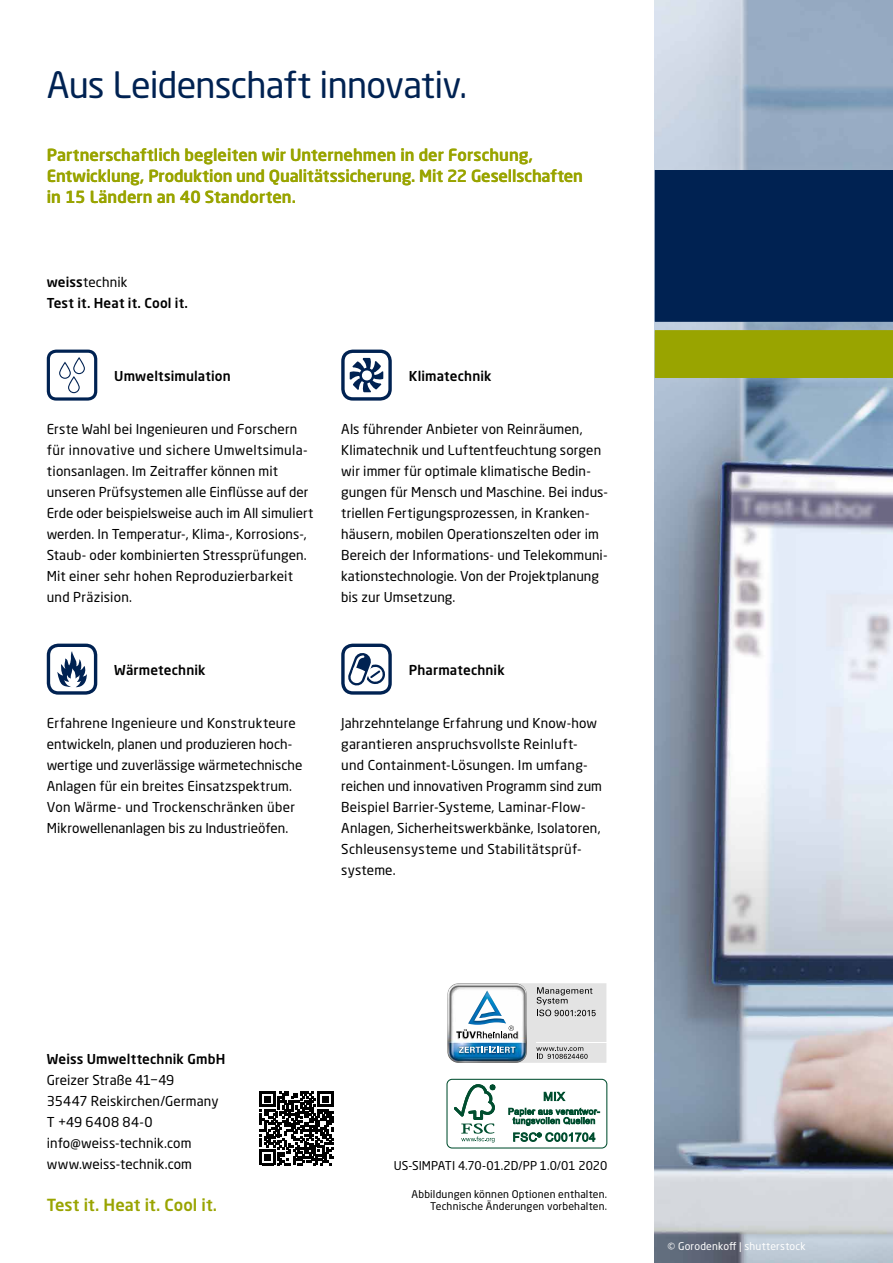
<style>
.page{position:relative;width:893px;height:1263px;background:#fff}
.page>*{position:absolute;margin:0;border:0;box-sizing:border-box;transform-origin:0 0}
.t1{font:36px "Neo Sans W1 G";letter-spacing:-.025em;color:#002252}
.t2{font:500 16.5px/21px "Neo Sans W1 G";color:#99a400}
.t3{font:13.5px/21px "Neo Sans W1 G";letter-spacing:.01em;color:#000}
.t4{font:500 13.5px/21px "Neo Sans W1 G";letter-spacing:.01em;color:#000}
.t5{font:12px "Neo Sans W1 G";color:#000}
.t6{font:10.5px/12.8px "Neo Sans W1 G";letter-spacing:.02em;color:#000;text-align:right}
.t7{font:10.5px "Neo Sans W1 G";letter-spacing:.02em;color:#fff}
.s1{font-weight:400}
</style>
<div class="page">
<img style="left:655px;top:0;width:238px;height:1263px">
<svg style="left:654px;top:161px;width:239px;height:231px;background:#9db1c7"></svg>
<div style="left:446px;top:1079px;width:161px;height:69px;border:1px solid #004e2f;border-radius:5px"></div>
<svg style="left:454px;top:1084px;width:41px;height:58px"></svg>
<svg style="left:544px;top:1091px;width:21px;height:11px"></svg>
<svg style="left:508px;top:1108px;width:92px;height:18px"></svg>
<svg style="left:513px;top:1132px;width:82px;height:10px"></svg>
<svg style="left:260px;top:1091px;width:73px;height:74px"></svg>
<svg style="left:59px;top:357px;width:26px;height:36px"></svg>
<div style="left:47px;top:350px;width:50px;height:51px;border:3px solid #002252;border-radius:8px"></div>
<div style="left:47px;top:644px;width:50px;height:51px;border:3px solid #002252;border-radius:10px"></div>
<svg style="left:57px;top:651px;width:30px;height:36px"></svg>
<div style="left:341px;top:350px;width:51px;height:51px;border:3px solid #002252;border-radius:10px"></div>
<svg style="left:350px;top:358px;width:33px;height:34px"></svg>
<div style="left:341px;top:644px;width:51px;height:51px;border:3px solid #002252;border-radius:10px"></div>
<svg style="left:348px;top:653px;width:37px;height:33px"></svg>
<svg style="left:447px;top:983px;width:160px;height:80px"></svg>
<div style="left:655px;top:330px;width:238px;height:48px;background:#99a400"></div>
<div style="left:655px;top:170px;width:238px;height:152px;background:#002252"></div>
<h1 class="t1" style="left:47px;top:62px;width:422px">Aus Leidenschaft innovativ.</h1>
<p class="t2" style="left:47px;top:144px;width:538px">Partnerschaftlich begleiten wir Unternehmen in der Forschung,<br>Entwicklung, Produktion und Qualitätssicherung. Mit 22 Gesellschaften in 15 Ländern an 40 Standorten.</p>
<p class="t4" style="left:47px;top:271px;width:143px">weiss<span class="s1">technik<br></span>Test it. Heat it. Cool it.</p>
<p class="t4" style="left:114px;top:365px;width:118px">Umweltsimulation</p>
<p class="t4" style="left:409px;top:365px;width:84px">Klimatechnik</p>
<p class="t3" style="left:47px;top:418px;width:268px">Erste Wahl bei Ingenieuren und Forschern für innovative und sichere Umweltsimula&shy;tionsanlagen. Im Zeitraffer können mit unseren Prüfsystemen alle Einflüsse auf der Erde oder beispielsweise auch im All simuliert werden. In Temperatur-, Klima-, Korrosions-, Staub- oder kombinierten Stressprüfungen.<br>Mit einer sehr hohen Reproduzierbarkeit und Präzision.</p>
<p class="t3" style="left:341px;top:418px;width:268px">Als führender Anbieter von Reinräumen, Klimatechnik und Luftentfeuchtung sorgen wir immer für optimale klimatische Bedin&shy;gungen für Mensch und Maschine. Bei indus&shy;triellen Fertigungsprozessen, in Kranken&shy;häusern, mobilen Operationszelten oder im Bereich der Informations- und Telekommuni&shy;kationstechnologie. Von der Projektplanung bis zur Umsetzung.</p>
<p class="t4" style="left:114px;top:659px;width:93px">Wärmetechnik</p>
<p class="t4" style="left:409px;top:659px;width:98px">Pharmatechnik</p>
<p class="t3" style="left:47px;top:712px;width:257px">Erfahrene Ingenieure und Konstrukteure entwickeln, planen und produzieren hoch&shy;wertige und zuverlässige wärmetechnische Anlagen für ein breites Einsatzspektrum.<br>Von Wärme- und Trockenschränken über Mikrowellenanlagen bis zu Industrieöfen.</p>
<p class="t3" style="left:341px;top:712px;width:262px">Jahrzehntelange Erfahrung und Know-how garantieren anspruchsvollste Reinluft&shy;und Containment-Lösungen. Im umfang&shy;reichen und innovativen Programm sind zum Beispiel Barrier-Systeme, Laminar-Flow-Anlagen, Sicherheitswerkbänke, Isolatoren, Schleusensysteme und Stabilitätsprüf&shy;systeme.</p>
<p class="t4" style="left:47px;top:1048px;width:180px">Weiss Umwelttechnik GmbH</p>
<p class="t3" style="left:47px;top:1069px;width:173px">Greizer Straße 41−49<br>35447 Reiskirchen/Germany<br>T +49 6408 84-0 info@weiss-technik.com www.weiss-technik.com</p>
<p class="t2" style="left:47px;top:1194px;width:172px">Test it. Heat it. Cool it.</p>
<p class="t6" style="left:411px;top:1187px;width:197px">Abbildungen können Optionen enthalten.<br>Technische Änderungen vorbehalten.</p>
<p class="t5" style="left:394px;top:1158px;width:215px">US-SIMPATI 4.70-01.2D/PP 1.0/01 2020</p>
<p class="t7" style="left:668px;top:1240px;width:140px">© Gorodenkoff | shutterstock</p>
</div>
